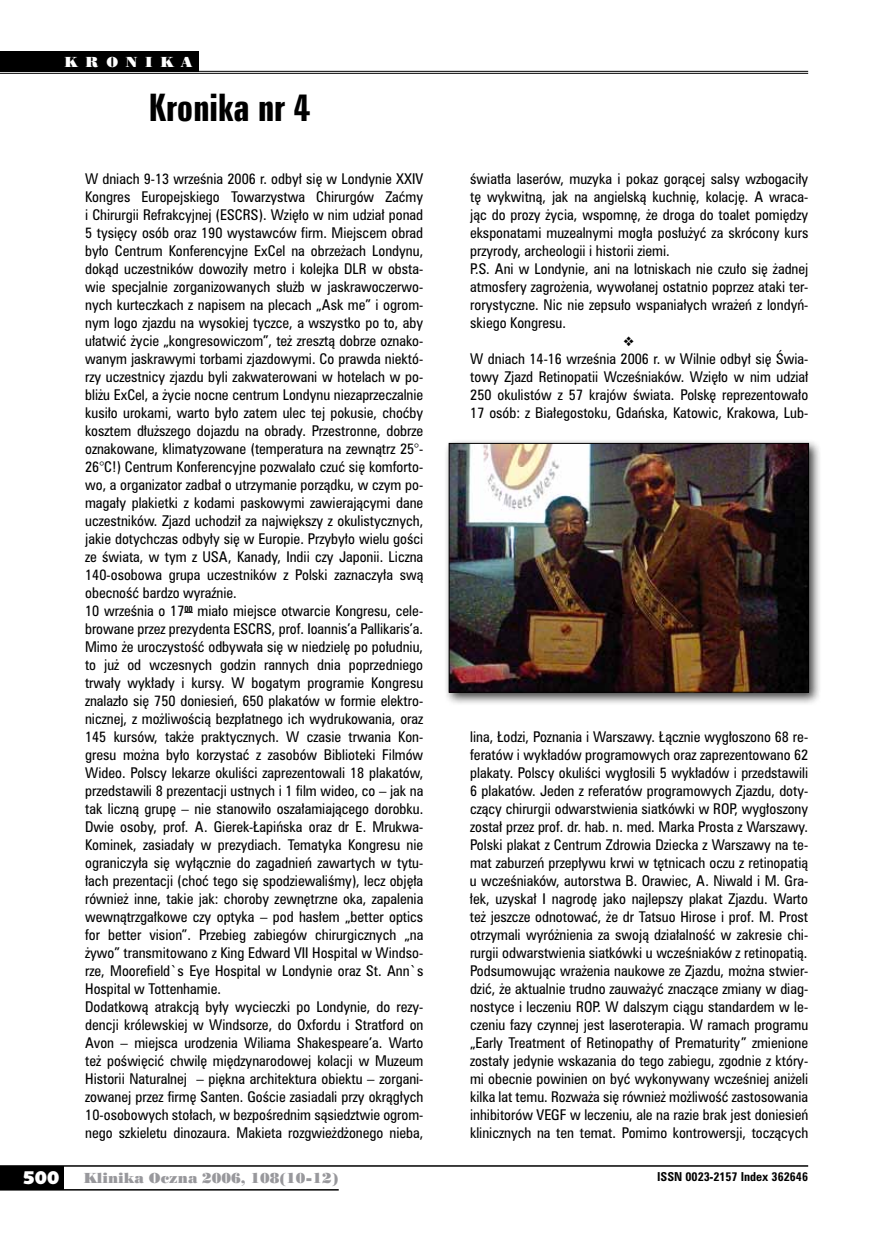
<style>
.page{position:relative;width:872px;height:1234px;background:#fff}
.page>*{position:absolute;margin:0;border:0;box-sizing:border-box;transform-origin:0 0}
.t1{font:34.5px "Zurich Bd X Cn PL";color:#000}
.t2{font:18px "Humanst 531 U Blk PL";color:#fff}
.t3{font:13.5px/18px "Zurich Cn PL";color:#000}
.t4{font:13.5px "Poster Bodoni PL";color:#98989c}
.t5{font:13.5px "Poster Bodoni PL";letter-spacing:.58em;color:#fff}
.t6{font:700 11.25px "Zurich Cn PL";color:#000}
</style>
<div class="page">
<div style="left:0;top:1165px;width:64px;height:24px;background:#000"></div>
<hr style="left:0;top:1164px;width:808px;height:2px;background:#000">
<hr style="left:0;top:1188px;width:339px;height:2px;background:#000">
<hr style="left:0;top:71px;width:808px;height:1px;background:#000">
<hr style="left:0;top:73px;width:808px;height:1px;background:#000">
<div style="left:0;top:51px;width:199px;height:21px;background:#000"></div>
<div style="left:444px;top:438px;width:378px;height:267px;background:#000;opacity:.75"></div>
<img style="left:451px;top:445px;width:356px;height:245px">
<div style="left:449px;top:443px;width:360px;height:249px;border:1px solid #000"></div>
<p class="t5" style="left:64px;top:53px;width:129px">KRONIKA</p>
<h1 class="t1" style="left:149px;top:85px;width:163px">Kronika nr 4</h1>
<p class="t3" style="left:85px;top:169px;width:340px">W dniach 9-13 września 2006 r. odbył się w Londynie XXIV Kongres Europejskiego Towarzystwa Chirurgów Zaćmy i Chirurgii Refrakcyjnej (ESCRS). Wzięło w nim udział ponad 5 tysięcy osób oraz 190 wystawców firm. Miejscem obrad było Centrum Konferencyjne ExCel na obrzeżach Londynu, dokąd uczestników dowoziły metro i kolejka DLR w obsta&shy;wie specjalnie zorganizowanych służb w jaskrawoczerwo&shy;nych kurteczkach z napisem na plecach „Ask me” i ogrom&shy;nym logo zjazdu na wysokiej tyczce, a wszystko po to, aby ułatwić życie „kongresowiczom”, też zresztą dobrze oznako&shy;wanym jaskrawymi torbami zjazdowymi. Co prawda niektó&shy;rzy uczestnicy zjazdu byli zakwaterowani w hotelach w po&shy;bliżu ExCel, a życie nocne centrum Londynu niezaprzeczalnie kusiło urokami, warto było zatem ulec tej pokusie, choćby kosztem dłuższego dojazdu na obrady. Przestronne, dobrze oznakowane, klimatyzowane (temperatura na zewnątrz 25°- 26°C!) Centrum Konferencyjne pozwalało czuć się komforto&shy;wo, a organizator zadbał o utrzymanie porządku, w czym po&shy;magały plakietki z kodami paskowymi zawierającymi dane uczestników. Zjazd uchodził za największy z okulistycznych, jakie dotychczas odbyły się w Europie. Przybyło wielu gości ze świata, w tym z USA, Kanady, Indii czy Japonii. Liczna 140-osobowa grupa uczestników z Polski zaznaczyła swą obecność bardzo wyraźnie.<br>10 września o 17<sup>00</sup> miało miejsce otwarcie Kongresu, cele&shy;browane przez prezydenta ESCRS, prof. Ioannis’a Pallikaris’a.<br>Mimo że uroczystość odbywała się w niedzielę po południu, to już od wczesnych godzin rannych dnia poprzedniego trwały wykłady i kursy. W bogatym programie Kongresu znalazło się 750 doniesień, 650 plakatów w formie elektro&shy;nicznej, z możliwością bezpłatnego ich wydrukowania, oraz 145 kursów, także praktycznych. W czasie trwania Kon&shy;gresu można było korzystać z zasobów Biblioteki Filmów Wideo. Polscy lekarze okuliści zaprezentowali 18 plakatów, przedstawili 8 prezentacji ustnych i 1 film wideo, co – jak na tak liczną grupę – nie stanowiło oszałamiającego dorobku.<br>Dwie osoby, prof. A. Gierek-Łapińska oraz dr E. Mrukwa-Kominek, zasiadały w prezydiach. Tematyka Kongresu nie ograniczyła się wyłącznie do zagadnień zawartych w tytu&shy;łach prezentacji (choć tego się spodziewaliśmy), lecz objęła również inne, takie jak: choroby zewnętrzne oka, zapalenia wewnątrzgałkowe czy optyka – pod hasłem „better optics for better vision”. Przebieg zabiegów chirurgicznych „na żywo” transmitowano z King Edward VII Hospital w Windso&shy;rze, Moorefield`s Eye Hospital w Londynie oraz St. Ann`s Hospital w Tottenhamie.<br>Dodatkową atrakcją były wycieczki po Londynie, do rezy&shy;dencji królewskiej w Windsorze, do Oxfordu i Stratford on Avon – miejsca urodzenia Wiliama Shakespeare’a. Warto też poświęcić chwilę międzynarodowej kolacji w Muzeum Historii Naturalnej – piękna architektura obiektu – zorgani&shy;zowanej przez firmę Santen. Goście zasiadali przy okrągłych 10-osobowych stołach, w bezpośrednim sąsiedztwie ogrom&shy;nego szkieletu dinozaura. Makieta rozgwieżdżonego nieba,</p>
<p class="t3" style="left:470px;top:169px;width:340px">światła laserów, muzyka i pokaz gorącej salsy wzbogaciły tę wykwitną, jak na angielską kuchnię, kolację. A wraca&shy;jąc do prozy życia, wspomnę, że droga do toalet pomiędzy eksponatami muzealnymi mogła posłużyć za skrócony kurs przyrody, archeologii i historii ziemi.<br>P.S. Ani w Londynie, ani na lotniskach nie czuło się żadnej atmosfery zagrożenia, wywołanej ostatnio poprzez ataki ter&shy;rorystyczne. Nic nie zepsuło wspaniałych wrażeń z londyń&shy;skiego Kongresu.</p>
<p class="t3" style="left:470px;top:349px;width:340px;text-align:justify">W dniach 14-16 września 2006 r. w Wilnie odbył się Świa&shy;towy Zjazd Retinopatii Wcześniaków. Wzięło w nim udział 250 okulistów z 57 krajów świata. Polskę reprezentowało 17 osób: z Białegostoku, Gdańska, Katowic, Krakowa, Lub-</p>
<p class="t3" style="left:470px;top:727px;width:340px;text-align:justify">lina, Łodzi, Poznania i Warszawy. Łącznie wygłoszono 68 re&shy;feratów i wykładów programowych oraz zaprezentowano 62 plakaty. Polscy okuliści wygłosili 5 wykładów i przedstawili 6 plakatów. Jeden z referatów programowych Zjazdu, doty&shy;czący chirurgii odwarstwienia siatkówki w ROP, wygłoszony został przez prof. dr. hab. n. med. Marka Prosta z Warszawy.<br>Polski plakat z Centrum Zdrowia Dziecka z Warszawy na te&shy;mat zaburzeń przepływu krwi w tętnicach oczu z retinopatią u wcześniaków, autorstwa B. Orawiec, A. Niwald i M. Gra&shy;łek, uzyskał I nagrodę jako najlepszy plakat Zjazdu. Warto też jeszcze odnotować, że dr Tatsuo Hirose i prof. M. Prost otrzymali wyróżnienia za swoją działalność w zakresie chi&shy;rurgii odwarstwienia siatkówki u wcześniaków z retinopatią.<br>Podsumowując wrażenia naukowe ze Zjazdu, można stwier&shy;dzić, że aktualnie trudno zauważyć znaczące zmiany w diag&shy;nostyce i leczeniu ROP. W dalszym ciągu standardem w le&shy;czeniu fazy czynnej jest laseroterapia. W ramach programu „Early Treatment of Retinopathy of Prematurity” zmienione zostały jedynie wskazania do tego zabiegu, zgodnie z który&shy;mi obecnie powinien on być wykonywany wcześniej aniżeli kilka lat temu. Rozważa się również możliwość zastosowania inhibitorów VEGF w leczeniu, ale na razie brak jest doniesień klinicznych na ten temat. Pomimo kontrowersji, toczących</p>
<h2 class="t2" style="left:23px;top:1165px;width:38px">500</h2>
<p class="t4" style="left:84px;top:1168px;width:256px">Klinika Oczna 2006, 108(10-12)</p>
<p class="t6" style="left:657px;top:1168px;width:152px">ISSN 0023-2157 Index 362646</p>
</div>
